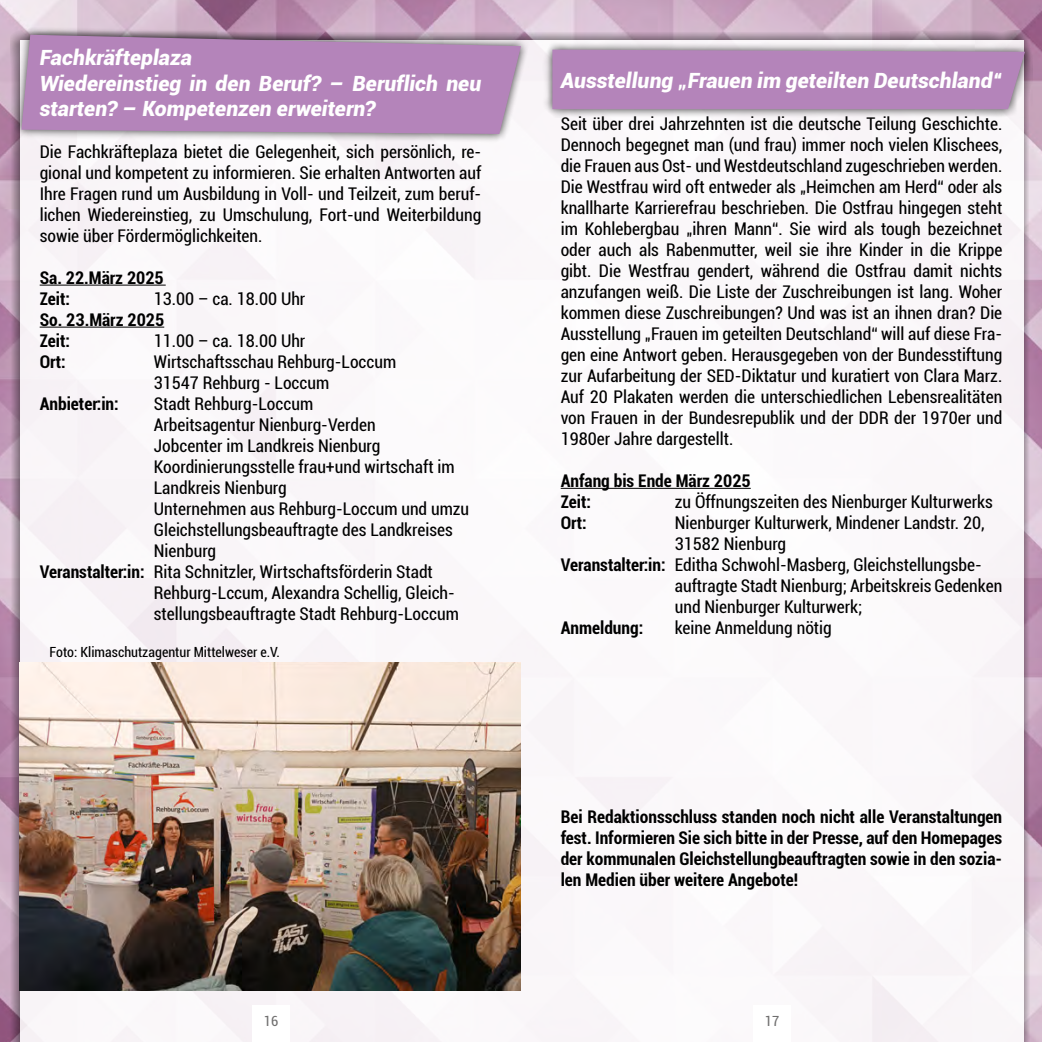
<style>
.page{position:relative;width:1042px;height:1042px;background:#fff}
.page>*{position:absolute;margin:0;border:0;box-sizing:border-box;transform-origin:0 0}
.t1{font:italic 900 21px/25.2px "Roboto";letter-spacing:.005em;color:#fff}
.t2{font:condensed 17.5px/21px "Roboto";color:#000;text-align:justify}
.t3{font:700 condensed 17.5px/21px "Roboto";color:#000}
.t4{font:condensed 14px "Roboto";color:#000}
.t5{font:condensed 14px "Roboto";color:#706f6f}
.s1{font-weight:700}
</style>
<div class="page">
<img style="left:0;top:0;width:1042px;height:1042px">
<div style="left:10px;top:30px;width:1022px;height:1012px;background:#000;opacity:.75"></div>
<div style="left:20px;top:40px;width:1003px;height:1002px;background:#fbf8fa"></div>
<div style="left:252px;top:1005px;width:38px;height:37px;background:#fff"></div>
<div style="left:753px;top:1005px;width:38px;height:37px;background:#fff"></div>
<div style="left:13px;top:26px;width:516px;height:117px;background:#000;opacity:.75"></div>
<svg style="left:21px;top:35px;width:500px;height:99px;background:#b286b7"></svg>
<hr style="left:40px;top:285px;width:126px;height:1px;background:#000">
<hr style="left:40px;top:327px;width:124px;height:1px;background:#000">
<div style="left:543px;top:40px;width:490px;height:78px;background:#000;opacity:.75"></div>
<div style="left:552px;top:50px;width:473px;height:59px;background:#b484ba"></div>
<hr style="left:561px;top:488px;width:190px;height:1px;background:#000">
<img style="left:20px;top:662px;width:501px;height:328px">
<p class="t1" style="left:40px;top:44px;width:443px">Fachkräfteplaza<br>Wiedereinstieg in den Beruf? – Beruflich neu starten? – Kompetenzen erweitern?</p>
<p class="t2" style="left:40px;top:140px;width:443px">Die Fachkräfteplaza bietet die Gelegenheit, sich persönlich, re&shy;gional und kompetent zu informieren. Sie erhalten Antworten auf Ihre Fragen rund um Ausbildung in Voll- und Teilzeit, zum beruf&shy;lichen Wiedereinstieg, zu Umschulung, Fort-und Weiterbildung sowie über Fördermöglichkeiten.</p>
<p class="t3" style="left:40px;top:266px;width:126px">Sa. 22.März 2025<br>Zeit:</p>
<p class="t2" style="left:154px;top:287px;width:153px">13.00 – ca. 18.00 Uhr</p>
<p class="t3" style="left:40px;top:308px;width:126px">So. 23.März 2025<br>Zeit:</p>
<p class="t2" style="left:154px;top:329px;width:153px">11.00 – ca. 18.00 Uhr</p>
<p class="t3" style="left:40px;top:350px;width:28px">Ort:</p>
<p class="t2" style="left:154px;top:350px;width:244px">Wirtschaftsschau Rehburg-Loccum<br>31547 Rehburg - Loccum</p>
<p class="t3" style="left:40px;top:392px;width:81px">Anbieter:in:</p>
<p class="t2" style="left:154px;top:392px;width:161px">Stadt Rehburg-Loccum</p>
<p class="t2" style="left:154px;top:413px;width:223px">Arbeitsagentur Nienburg-Verden</p>
<p class="t2" style="left:154px;top:434px;width:228px">Jobcenter im Landkreis Nienburg</p>
<p class="t2" style="left:154px;top:455px;width:302px">Koordinierungsstelle frau+und wirtschaft im</p>
<p class="t2" style="left:154px;top:476px;width:134px">Landkreis Nienburg</p>
<p class="t2" style="left:154px;top:497px;width:317px">Unternehmen aus Rehburg-Loccum und umzu</p>
<p class="t2" style="left:154px;top:518px;width:300px">Gleichstellungsbeauftragte des Landkreises</p>
<p class="t2" style="left:154px;top:539px;width:64px">Nienburg</p>
<p class="t2" style="left:40px;top:560px;width:395px"><span class="s1">Veranstalter:in:</span> Rita Schnitzler, Wirtschaftsförderin Stadt</p>
<p class="t2" style="left:154px;top:581px;width:303px">Rehburg-Lccum, Alexandra Schellig, Gleich-</p>
<p class="t2" style="left:154px;top:602px;width:307px">stellungsbeauftragte Stadt Rehburg-Loccum</p>
<p class="t4" style="left:50px;top:642px;width:232px">Foto: Klimaschutzagentur Mittelweser e.V.</p>
<p class="t1" style="left:561px;top:67px;width:443px">Ausstellung „Frauen im geteilten Deutschland“</p>
<p class="t2" style="left:561px;top:113px;width:443px">Seit über drei Jahrzehnten ist die deutsche Teilung Geschichte.<br>Dennoch begegnet man (und frau) immer noch vielen Klischees, die Frauen aus Ost- und Westdeutschland zugeschrieben werden.<br>Die Westfrau wird oft entweder als „Heimchen am Herd“ oder als knallharte Karrierefrau beschrieben. Die Ostfrau hingegen steht im Kohlebergbau „ihren Mann“. Sie wird als tough bezeichnet oder auch als Rabenmutter, weil sie ihre Kinder in die Krippe gibt. Die Westfrau gendert, während die Ostfrau damit nichts anzufangen weiß. Die Liste der Zuschreibungen ist lang. Woher kommen diese Zuschreibungen? Und was ist an ihnen dran? Die Ausstellung „Frauen im geteilten Deutschland“ will auf diese Fra&shy;gen eine Antwort geben. Herausgegeben von der Bundesstiftung zur Aufarbeitung der SED-Diktatur und kuratiert von Clara Marz.<br>Auf 20 Plakaten werden die unterschiedlichen Lebensrealitäten von Frauen in der Bundesrepublik und der DDR der 1970er und 1980er Jahre dargestellt.</p>
<p class="t3" style="left:561px;top:470px;width:191px">Anfang bis Ende März 2025<br>Zeit:</p>
<p class="t2" style="left:675px;top:491px;width:319px">zu Öffnungszeiten des Nienburger Kulturwerks</p>
<p class="t3" style="left:561px;top:512px;width:28px">Ort:</p>
<p class="t2" style="left:675px;top:512px;width:311px">Nienburger Kulturwerk, Mindener Landstr. 20,</p>
<p class="t2" style="left:675px;top:533px;width:113px">31582 Nienburg</p>
<p class="t2" style="left:561px;top:554px;width:423px"><span class="s1">Veranstalter:in:</span> Editha Schwohl-Masberg, Gleichstellungsbe-</p>
<p class="t2" style="left:675px;top:575px;width:329px">auftragte Stadt Nienburg; Arbeitskreis Gedenken</p>
<p class="t2" style="left:675px;top:596px;width:189px">und Nienburger Kulturwerk;</p>
<p class="t3" style="left:561px;top:617px;width:84px">Anmeldung:</p>
<p class="t2" style="left:675px;top:617px;width:158px">keine Anmeldung nötig</p>
<p class="t3" style="left:561px;top:806px;width:443px;text-align:justify">Bei Redaktionsschluss standen noch nicht alle Veranstaltungen fest. Informieren Sie sich bitte in der Presse, auf den Homepages der kommunalen Gleichstellungbeauftragten sowie in den sozia&shy;len Medien über weitere Angebote!</p>
<p class="t5" style="left:264px;top:1011px;width:16px">16</p>
<p class="t5" style="left:765px;top:1011px;width:16px">17</p>
</div>
